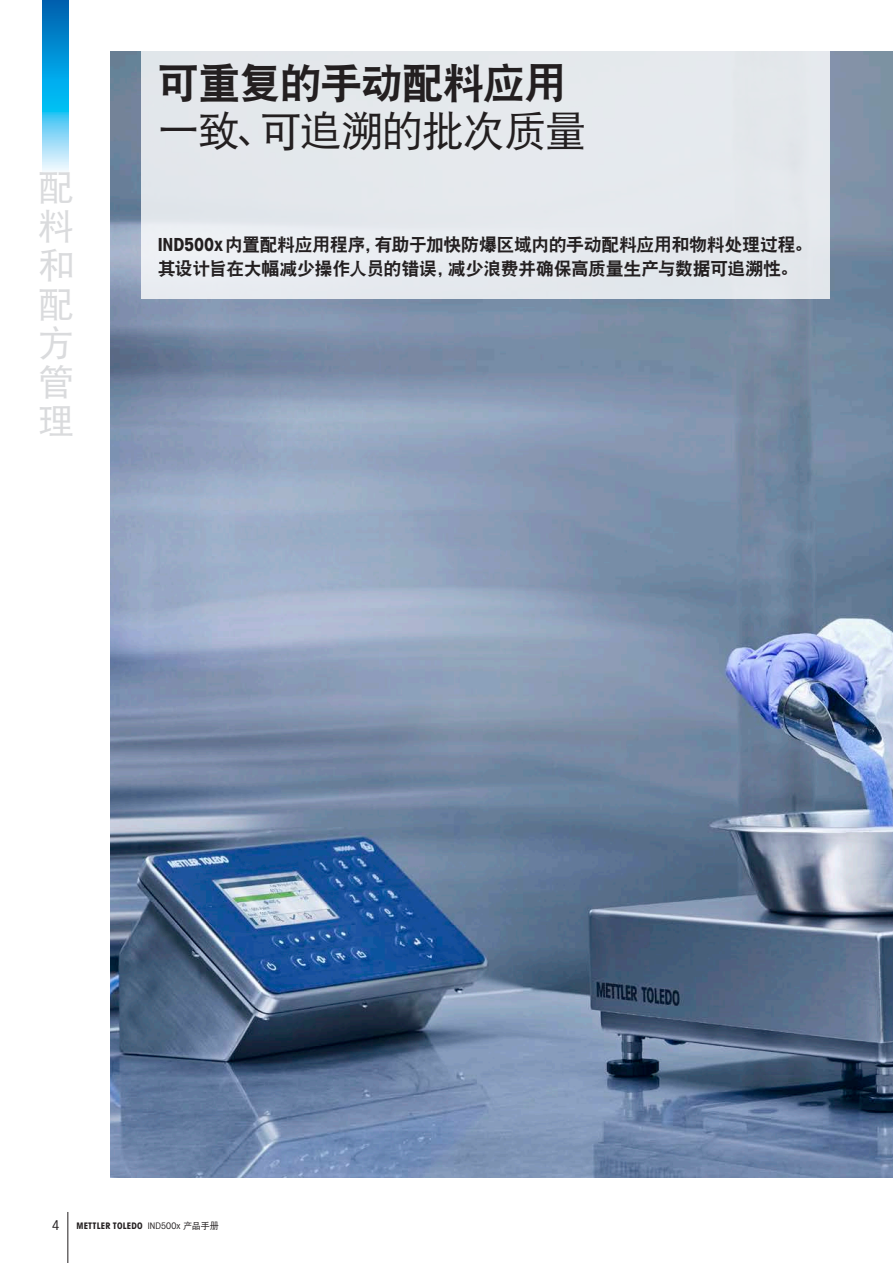
<style>
.page{position:relative;width:893px;height:1263px;background:#fff}
.page>*{position:absolute;margin:0;border:0;box-sizing:border-box;transform-origin:0 0}
.t1{font:42px "DFP Hei W5";letter-spacing:-.04em;color:#231f20}
.t2{font:42px "DFP Hei W9";letter-spacing:-.03em;color:#231f20}
.t3{font:36px/39px "DFP Hei W5";color:#dadbdd;text-align:justify}
.t4{font:18px/24px "DFP Hei W9";letter-spacing:-.02em;color:#231f20}
.t5{font:13.5px "Avant Gardefor MT Bk";color:#231f20}
.t6{font:9px "Avant Gardefor MT Bd";letter-spacing:.015em;color:#231f20}
.s1{font-family:"Avant Gardefor MT Bd"}
.s2{font-family:"Avant Gardefor MT Bk"}
.s3{font-family:"DFP Hei W5"}
</style>
<div class="page">
<svg style="left:43px;top:0;width:25px;height:171px;background:#34ace2"></svg>
<hr style="left:68px;top:1212px;width:1px;height:51px;background:#231f20">
<img style="left:111px;top:51px;width:782px;height:1127px">
<div style="left:141px;top:51px;width:689px;height:248px;background:#e5e9ed"></div>
<h2 class="t3" style="left:38px;top:167px;width:37px">配料和配方管理</h2>
<h1 class="t2" style="left:158px;top:60px;width:410px">可重复的手动配料应用</h1>
<h1 class="t1" style="left:158px;top:108px;width:430px">一致、可追溯的批次质量</h1>
<p class="t4" style="left:158px;top:232px;width:656px"><span class="s1">IND500x</span> 内置配料应用程序，有助于加快防爆区域内的手动配料应用和物料处理过程。其设计旨在大幅减少操作人员的错误，减少浪费并确保高质量生产与数据可追溯性。</p>
<p class="t5" style="left:52px;top:1217px;width:9px">4</p>
<p class="t6" style="left:77px;top:1219px;width:144px">METTLER TOLEDO <span class="s2">IND500x</span> <span class="s3">产品手册</span></p>
</div>
